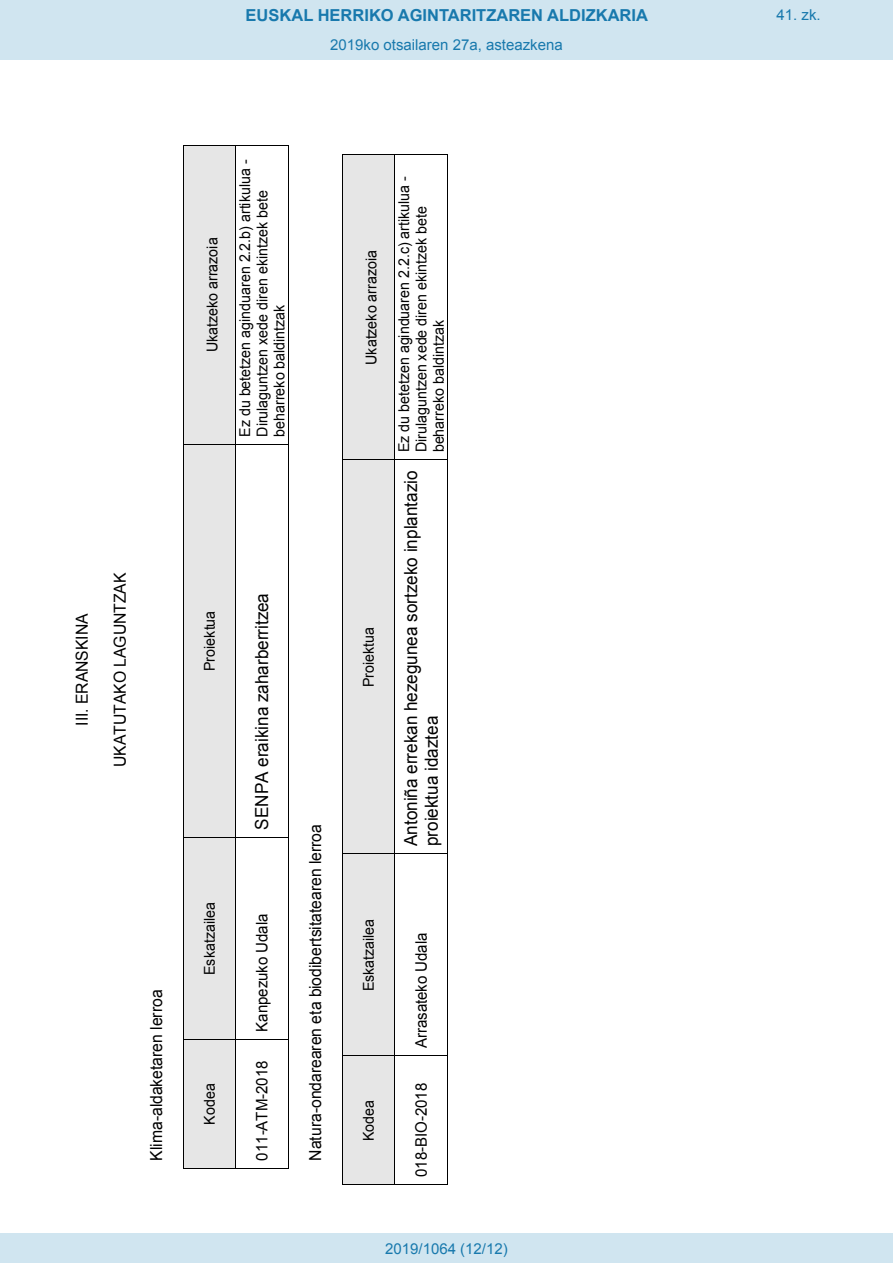
<style>
.page{position:relative;width:893px;height:1263px;background:#fff}
.page>*{position:absolute;margin:0;border:0;box-sizing:border-box;transform-origin:0 0}
.t1{font:18px/20.7px "Arial";letter-spacing:.005em;color:#000;scale:.95 1}
.t2{font:16.5px "Arial";color:#000;scale:.95 1}
.t3{font:700 16.5px "Arial";color:#1879ad}
.t4{font:15.9px "Arial";color:#000;scale:.95 1}
.t5{font:15px/17.2px "Arial";color:#000;scale:.95 1}
.Paginacion_Centro{font:15px "Arial";color:#1879ad}
</style>
<div class="page">
<div style="left:184px;top:1040px;width:51px;height:128px;background:#e6e6e6"></div>
<div style="left:184px;top:838px;width:51px;height:201px;background:#e6e6e6"></div>
<div style="left:184px;top:445px;width:51px;height:392px;background:#e6e6e6"></div>
<div style="left:184px;top:146px;width:51px;height:298px;background:#e6e6e6"></div>
<hr style="left:183px;top:1040px;width:1px;height:128px;background:#000">
<hr style="left:183px;top:838px;width:1px;height:201px;background:#000">
<hr style="left:183px;top:445px;width:1px;height:392px;background:#000">
<hr style="left:183px;top:145px;width:1px;height:299px;background:#000">
<hr style="left:184px;top:1168px;width:51px;height:1px;background:#000">
<hr style="left:184px;top:1039px;width:51px;height:1px;background:#000">
<hr style="left:184px;top:837px;width:51px;height:1px;background:#000">
<hr style="left:184px;top:444px;width:51px;height:1px;background:#000">
<hr style="left:184px;top:145px;width:51px;height:1px;background:#000">
<hr style="left:235px;top:1040px;width:1px;height:128px;background:#000">
<hr style="left:235px;top:838px;width:1px;height:201px;background:#000">
<hr style="left:235px;top:445px;width:1px;height:392px;background:#000">
<hr style="left:235px;top:145px;width:1px;height:299px;background:#000">
<hr style="left:236px;top:1168px;width:52px;height:1px;background:#000">
<hr style="left:288px;top:1040px;width:1px;height:128px;background:#000">
<hr style="left:236px;top:1039px;width:52px;height:1px;background:#000">
<hr style="left:288px;top:838px;width:1px;height:201px;background:#000">
<hr style="left:236px;top:837px;width:52px;height:1px;background:#000">
<hr style="left:288px;top:445px;width:1px;height:392px;background:#000">
<hr style="left:236px;top:444px;width:52px;height:1px;background:#000">
<hr style="left:288px;top:145px;width:1px;height:299px;background:#000">
<hr style="left:236px;top:145px;width:52px;height:1px;background:#000">
<div style="left:343px;top:1056px;width:52px;height:128px;background:#e6e6e6"></div>
<div style="left:343px;top:854px;width:52px;height:201px;background:#e6e6e6"></div>
<div style="left:343px;top:460px;width:52px;height:394px;background:#e6e6e6"></div>
<div style="left:343px;top:155px;width:52px;height:305px;background:#e6e6e6"></div>
<hr style="left:342px;top:1056px;width:1px;height:128px;background:#000">
<hr style="left:342px;top:854px;width:1px;height:201px;background:#000">
<hr style="left:342px;top:460px;width:1px;height:393px;background:#000">
<hr style="left:342px;top:155px;width:1px;height:304px;background:#000">
<hr style="left:343px;top:1184px;width:52px;height:1px;background:#000">
<hr style="left:343px;top:1055px;width:52px;height:1px;background:#000">
<hr style="left:343px;top:853px;width:52px;height:1px;background:#000">
<hr style="left:343px;top:459px;width:52px;height:1px;background:#000">
<hr style="left:343px;top:154px;width:52px;height:1px;background:#000">
<hr style="left:395px;top:1056px;width:1px;height:128px;background:#000">
<hr style="left:395px;top:854px;width:1px;height:201px;background:#000">
<hr style="left:395px;top:460px;width:1px;height:393px;background:#000">
<hr style="left:395px;top:155px;width:1px;height:304px;background:#000">
<hr style="left:395px;top:1184px;width:52px;height:1px;background:#000">
<hr style="left:447px;top:1056px;width:1px;height:128px;background:#000">
<hr style="left:395px;top:1055px;width:52px;height:1px;background:#000">
<hr style="left:447px;top:854px;width:1px;height:201px;background:#000">
<hr style="left:395px;top:853px;width:52px;height:1px;background:#000">
<hr style="left:447px;top:460px;width:1px;height:393px;background:#000">
<hr style="left:395px;top:459px;width:52px;height:1px;background:#000">
<hr style="left:447px;top:155px;width:1px;height:304px;background:#000">
<hr style="left:395px;top:154px;width:52px;height:1px;background:#000">
<div style="left:0;top:0;width:893px;height:60px;background:#d0e5f0"></div>
<div style="left:0;top:1233px;width:893px;height:30px;background:#d0e5f0"></div>
<p class="t3" style="left:246px;top:4px;width:404px">EUSKAL HERRIKO AGINTARITZAREN ALDIZKARIA</p>
<p class="Paginacion_Centro" style="left:776px;top:5px;width:46px">41. zk.</p>
<p class="Paginacion_Centro" style="left:330px;top:35px;width:234px">2019ko otsailaren 27a, asteazkena</p>
<p class="t5" style="left:204px;top:352px;width:122px;rotate:-90deg">Ukatzeko arrazoia</p>
<p class="t5" style="left:236px;top:437px;width:293px;rotate:-90deg">Ez du betetzen aginduaren 2.2.b) artikulua -<br>Dirulaguntzen xede diren ekintzek bete beharreko baldintzak</p>
<p class="t2" style="left:71px;top:726px;width:120px;rotate:-90deg">III. ERANSKINA</p>
<p class="t2" style="left:109px;top:767px;width:206px;rotate:-90deg">UKATUTAKO LAGUNTZAK</p>
<p class="t2" style="left:145px;top:1160px;width:181px;rotate:-90deg">Klima-aldaketaren lerroa</p>
<p class="t5" style="left:201px;top:671px;width:65px;rotate:-90deg">Proiektua</p>
<p class="t5" style="left:201px;top:975px;width:78px;rotate:-90deg">Eskatzailea</p>
<p class="t5" style="left:201px;top:1124px;width:45px;rotate:-90deg">Kodea</p>
<p class="t1" style="left:252px;top:830px;width:251px;rotate:-90deg">SENPA eraikina zaharberritzea</p>
<p class="t4" style="left:251px;top:1032px;width:126px;rotate:-90deg">Kanpezuko Udala</p>
<p class="t4" style="left:251px;top:1160px;width:107px;rotate:-90deg">011-ATM-2018</p>
<p class="t2" style="left:305px;top:1160px;width:356px;rotate:-90deg">Natura-ondarearen eta biodibertsitatearen lerroa</p>
<p class="t5" style="left:363px;top:365px;width:122px;rotate:-90deg">Ukatzeko arrazoia</p>
<p class="t5" style="left:360px;top:687px;width:65px;rotate:-90deg">Proiektua</p>
<p class="t5" style="left:395px;top:452px;width:292px;rotate:-90deg">Ez du betetzen aginduaren 2.2.c) artikulua -<br>Dirulaguntzen xede diren ekintzek bete beharreko baldintzak</p>
<p class="t1" style="left:401px;top:846px;width:397px;rotate:-90deg">Antoniña errekan hezegunea sortzeko inplantazio proiektua idaztea</p>
<p class="t5" style="left:360px;top:991px;width:78px;rotate:-90deg">Eskatzailea</p>
<p class="t5" style="left:360px;top:1141px;width:45px;rotate:-90deg">Kodea</p>
<p class="t4" style="left:411px;top:1048px;width:123px;rotate:-90deg">Arrasateko Udala</p>
<p class="t4" style="left:411px;top:1177px;width:101px;rotate:-90deg">018-BIO-2018</p>
<p class="Paginacion_Centro" style="left:385px;top:1238px;width:124px">2019/1064 (12/12)</p>
</div>
